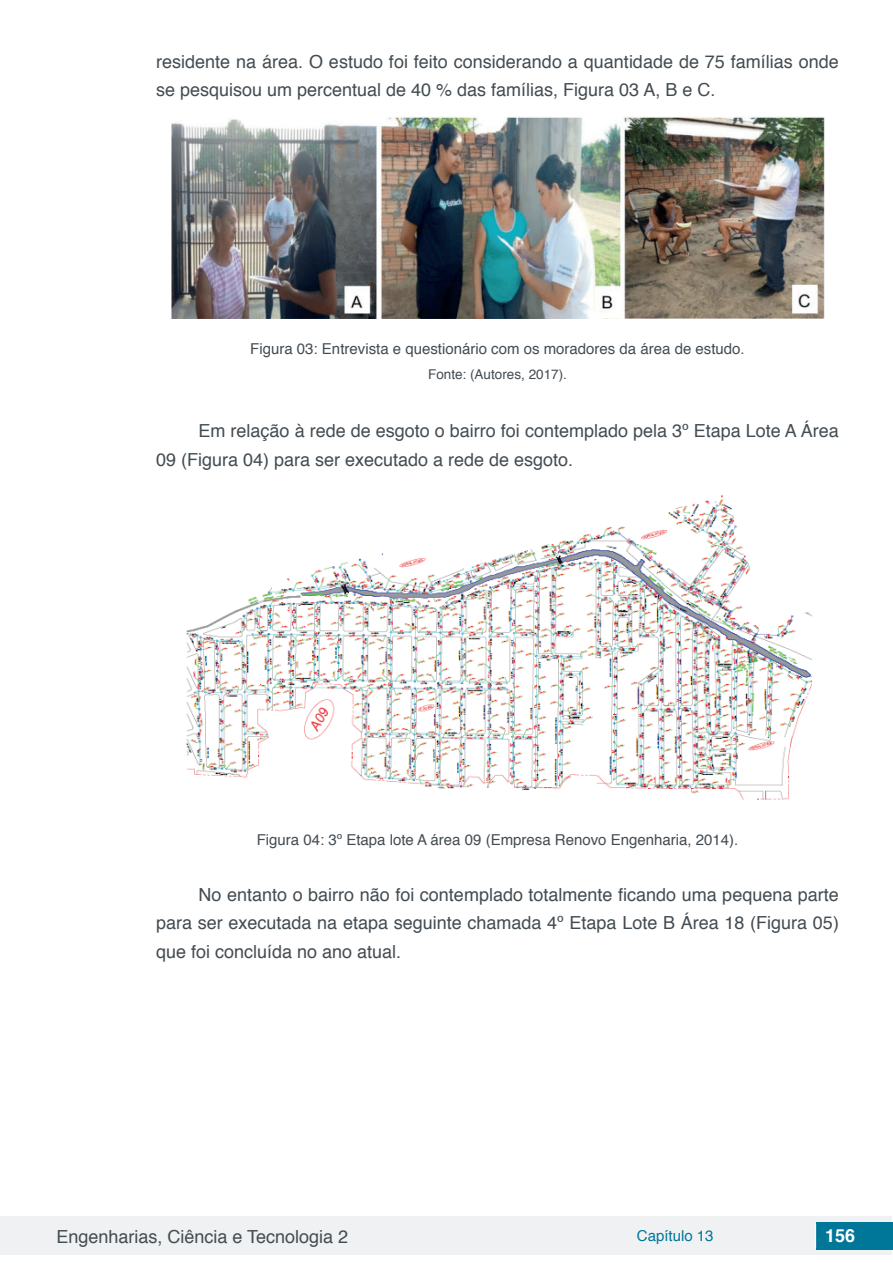
<style>
.page{position:relative;width:893px;height:1263px;background:#fff}
.page>*{position:absolute;margin:0;border:0;box-sizing:border-box;transform-origin:0 0}
.t1{font:18px/28.5px "Helvetica";color:#434c52}
.t2{font:700 18px "Helvetica";color:#fff}
.t3{font:15px "Helvetica";color:#434c52}
.t4{font:15px "Helvetica";color:#007699}
.t5{font:13.5px "Helvetica";color:#434c52}
</style>
<div class="page">
<div style="left:1px;top:1216px;width:891px;height:38px;background:#f0f1f2"></div>
<div style="left:816px;top:1222px;width:77px;height:27px;background:#007699"></div>
<svg style="left:815px;top:1224px;width:1px;height:24px"></svg>
<img style="left:171px;top:116px;width:654px;height:203px">
<img style="left:186px;top:495px;width:626px;height:305px">
<p class="t1" style="left:156px;top:47px;width:684px">residente na área. O estudo foi feito considerando a quantidade de 75 famílias onde se pesquisou um percentual de 40 % das famílias, Figura 03 A, B e C.</p>
<p class="t3" style="left:250px;top:337px;width:496px">Figura 03: Entrevista e questionário com os moradores da área de estudo.</p>
<p class="t5" style="left:428px;top:363px;width:140px">Fonte: (Autores, 2017).</p>
<p class="t1" style="left:156px;top:417px;width:684px;text-indent:43px">Em relação à rede de esgoto o bairro foi contemplado pela 3º Etapa Lote A Área<br>09 (Figura 04) para ser executado a rede de esgoto.</p>
<p class="t3" style="left:257px;top:828px;width:483px">Figura 04: 3º Etapa lote A área 09 (Empresa Renovo Engenharia, 2014).</p>
<p class="t1" style="left:156px;top:881px;width:684px;text-align:justify;text-indent:43px">No entanto o bairro não foi contemplado totalmente ficando uma pequena parte para ser executada na etapa seguinte chamada 4º Etapa Lote B Área 18 (Figura 05) que foi concluída no ano atual.</p>
<p class="t1" style="left:56px;top:1223px;width:293px">Engenharias, Ciência e Tecnologia 2</p>
<p class="t4" style="left:637px;top:1224px;width:78px">Capítulo 13</p>
<p class="t2" style="left:825px;top:1221px;width:32px">156</p>
</div>
